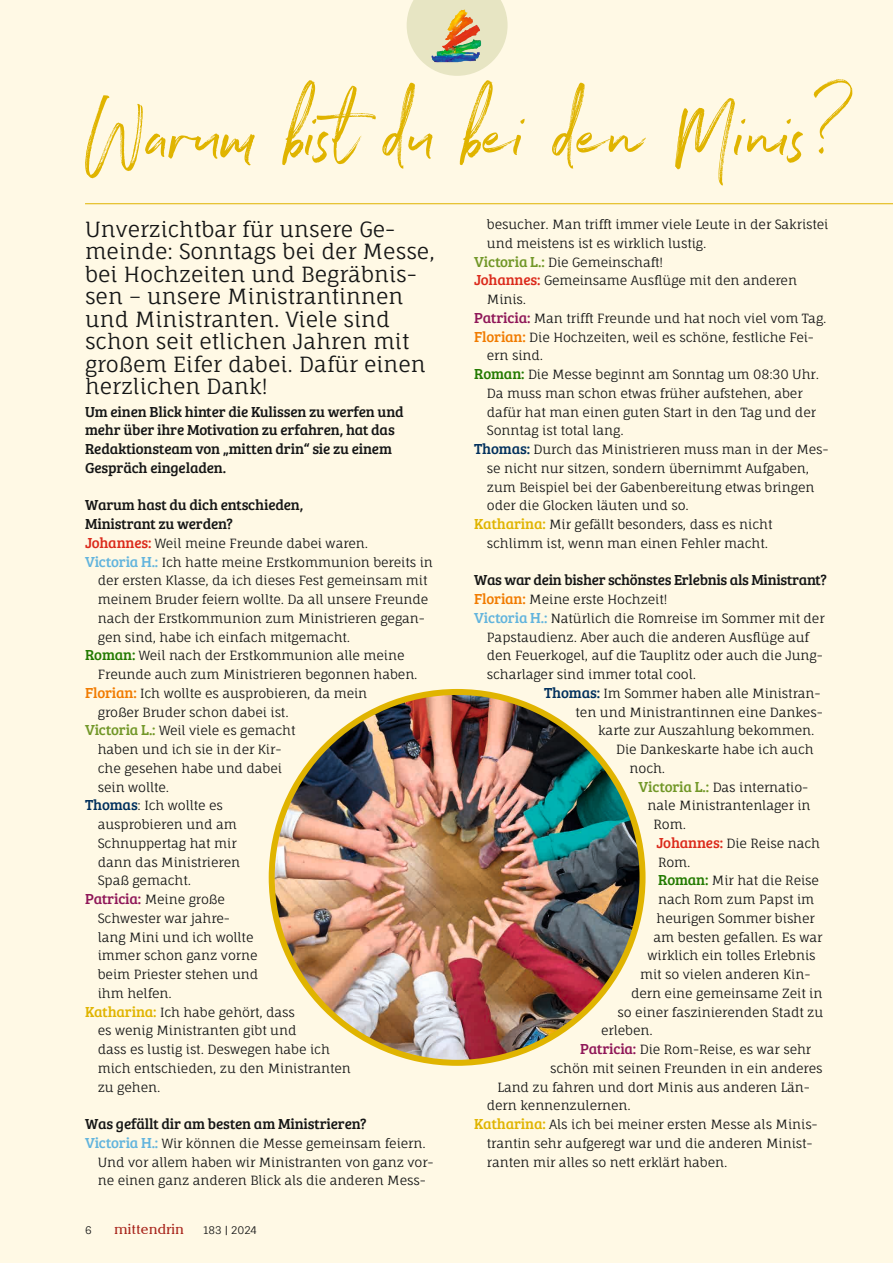
<style>
.page{position:relative;width:893px;height:1263px;background:#fff9e5}
.page>*{position:absolute;margin:0;border:0;box-sizing:border-box;transform-origin:0 0}
.t1{font:91.5px "Northwell Alt";color:#e0b400}
.t2{font:21px/22.5px "Fauna One";color:#151616}
.t3{font:15px/18.8px "Bree Serif";letter-spacing:-.01em;color:#151616}
.t4{font:14.25px "Cheltenham IT Cby BT";letter-spacing:.02em;color:#a8251c}
.t5{font:12.75px/18.8px "Fauna One";letter-spacing:-.01em;color:#151616}
.t6{font:10.5px "Fauna One";color:#151616}
.s1{font-family:"Bree Serif";font-size:15px;color:#db2a1b}
.s2{font-family:"Bree Serif";font-size:15px;color:#62b4dd}
.s3{font-family:"Bree Serif";font-size:15px;color:#227a00}
.s4{font-family:"Bree Serif";font-size:15px;color:#f17b00}
.s5{font-family:"Bree Serif";font-size:15px;color:#719727}
.s6{font-family:"Bree Serif";font-size:15px;color:#00305d}
.s7{font-family:"Bree Serif";font-size:15px;color:#8f1758}
.s8{font-family:"Bree Serif";font-size:15px;color:#e0b400}
</style>
<div class="page">
<hr style="left:85px;top:203px;width:808px;height:1px;background:#e0b400">
<svg style="left:407px;top:0;width:101px;height:76px"></svg>
<img style="left:422px;top:10px;width:62px;height:53px">
<img style="left:272px;top:692px;width:370px;height:371px;border-radius:185px">
<p class="t1" style="left:81px;top:69px;width:774px">Warum bist du bei den Minis?</p>
<p class="t2" style="left:85px;top:218px;width:351px">Unverzichtbar für unsere Ge&shy;meinde: Sonntags bei der Messe, bei Hochzeiten und Begräbnis&shy;sen – unsere Ministrantinnen und Ministranten. Viele sind schon seit etlichen Jahren mit großem Eifer dabei. Dafür einen herzlichen Dank!</p>
<p class="t3" style="left:85px;top:401px;width:320px">Um einen Blick hinter die Kulissen zu werfen und mehr über ihre Motivation zu erfahren, hat das Redaktionsteam von „mitten drin“ sie zu einem Gespräch eingeladen.</p>
<p class="t3" style="left:85px;top:495px;width:220px">Warum hast du dich entschieden,<br>Ministrant zu werden?</p>
<p class="t5" style="left:85px;top:534px;width:285px"><span class="s1">Johannes:</span> Weil meine Freunde dabei waren.</p>
<p class="t5" style="left:98px;top:552px;width:337px;text-indent:-13px"><span class="s2">Victoria H.:</span> Ich hatte meine Erstkommunion bereits in der ersten Klasse, da ich dieses Fest gemeinsam mit meinem Bruder feiern wollte. Da all unsere Freunde nach der Erstkommunion zum Ministrieren gegan&shy;gen sind, habe ich einfach mitgemacht.</p>
<p class="t5" style="left:98px;top:646px;width:321px;text-indent:-13px"><span class="s3">Roman:</span> Weil nach der Erstkommunion alle meine<br>Freunde auch zum Ministrieren begonnen haben.</p>
<p class="t5" style="left:98px;top:684px;width:271px;text-indent:-13px"><span class="s4">Florian:</span> Ich wollte es ausprobieren, da mein großer Bruder schon dabei ist.</p>
<p class="t5" style="left:98px;top:721px;width:199px;text-indent:-13px"><span class="s5">Victoria L.:</span> Weil viele es gemacht haben und ich sie in der Kir&shy;che gesehen habe und dabei sein wollte.</p>
<p class="t5" style="left:98px;top:796px;width:144px;text-indent:-13px"><span class="s6">Thomas</span>: Ich wollte es ausprobieren und am<br>Schnuppertag hat mir dann das Ministrieren<br>Spaß gemacht.</p>
<p class="t5" style="left:98px;top:890px;width:162px;text-indent:-13px"><span class="s7">Patricia:</span> Meine große<br>Schwester war jahre&shy;lang Mini und ich wollte immer schon ganz vorne beim Priester stehen und ihm helfen.</p>
<p class="t5" style="left:98px;top:1002px;width:255px;text-indent:-13px"><span class="s8">Katharina:</span> Ich habe gehört, dass<br>es wenig Ministranten gibt und<br>dass es lustig ist. Deswegen habe ich mich entschieden, zu den Ministranten zu gehen.</p>
<p class="t3" style="left:85px;top:1114px;width:283px">Was gefällt dir am besten am Ministrieren?</p>
<p class="t5" style="left:98px;top:1134px;width:337px;text-indent:-13px"><span class="s2">Victoria H.:</span> Wir können die Messe gemeinsam feiern.<br>Und vor allem haben wir Ministranten von ganz vor&shy;ne einen ganz anderen Blick als die anderen Mess-</p>
<p class="t5" style="left:487px;top:215px;width:343px">besucher. Man trifft immer viele Leute in der Sakristei und meistens ist es wirklich lustig.</p>
<p class="t5" style="left:474px;top:252px;width:191px"><span class="s5">Victoria L.:</span> Die Gemeinschaft!</p>
<p class="t5" style="left:487px;top:271px;width:312px;text-indent:-13px"><span class="s1">Johannes:</span> Gemeinsame Ausflüge mit den anderen<br>Minis.</p>
<p class="t5" style="left:474px;top:309px;width:354px"><span class="s7">Patricia:</span> Man trifft Freunde und hat noch viel vom Tag.</p>
<p class="t5" style="left:487px;top:327px;width:329px;text-indent:-13px"><span class="s4">Florian:</span> Die Hochzeiten, weil es schöne, festliche Fei&shy;ern sind.</p>
<p class="t5" style="left:487px;top:365px;width:334px;text-indent:-13px"><span class="s3">Roman:</span> Die Messe beginnt am Sonntag um 08:30 Uhr.<br>Da muss man schon etwas früher aufstehen, aber dafür hat man einen guten Start in den Tag und der Sonntag ist total lang.</p>
<p class="t5" style="left:487px;top:440px;width:343px;text-indent:-13px"><span class="s6">Thomas:</span> Durch das Ministrieren muss man in der Mes&shy;se nicht nur sitzen, sondern übernimmt Aufgaben, zum Beispiel bei der Gabenbereitung etwas bringen oder die Glocken läuten und so.</p>
<p class="t5" style="left:487px;top:515px;width:287px;text-indent:-13px"><span class="s8">Katharina:</span> Mir gefällt besonders, dass es nicht schlimm ist, wenn man einen Fehler macht.</p>
<p class="t3" style="left:474px;top:570px;width:354px">Was war dein bisher schönstes Erlebnis als Ministrant?</p>
<p class="t5" style="left:474px;top:590px;width:195px"><span class="s4">Florian:</span> Meine erste Hochzeit!</p>
<p class="t5" style="left:487px;top:609px;width:339px;text-indent:-13px"><span class="s2">Victoria H.:</span> Natürlich die Romreise im Sommer mit der Papstaudienz. Aber auch die anderen Ausflüge auf den Feuerkogel, auf die Tauplitz oder auch die Jung&shy;scharlager sind immer total cool.</p>
<p class="t5" style="left:544px;top:684px;width:278px"><span class="s6">Thomas:</span> Im Sommer haben alle Ministran-</p>
<p class="t5" style="left:576px;top:702px;width:249px">ten und Ministrantinnen eine Dankes-</p>
<p class="t5" style="left:598px;top:721px;width:218px">karte zur Auszahlung bekommen.</p>
<p class="t5" style="left:616px;top:740px;width:199px">Die Dankeskarte habe ich auch</p>
<p class="t5" style="left:630px;top:759px;width:37px">noch.</p>
<p class="t5" style="left:639px;top:777px;width:171px"><span class="s5">Victoria L.:</span> Das internatio-</p>
<p class="t5" style="left:648px;top:796px;width:165px">nale Ministrantenlager in</p>
<p class="t5" style="left:654px;top:815px;width:34px">Rom.</p>
<p class="t5" style="left:657px;top:834px;width:165px"><span class="s1">Johannes:</span> Die Reise nach<br>Rom.</p>
<p class="t5" style="left:658px;top:871px;width:163px"><span class="s3">Roman:</span> Mir hat die Reise</p>
<p class="t5" style="left:658px;top:890px;width:158px">nach Rom zum Papst im</p>
<p class="t5" style="left:657px;top:909px;width:160px">heurigen Sommer bisher</p>
<p class="t5" style="left:654px;top:927px;width:170px">am besten gefallen. Es war</p>
<p class="t5" style="left:648px;top:946px;width:170px">wirklich ein tolles Erlebnis</p>
<p class="t5" style="left:640px;top:965px;width:172px">mit so vielen anderen Kin-</p>
<p class="t5" style="left:631px;top:984px;width:193px">dern eine gemeinsame Zeit in</p>
<p class="t5" style="left:618px;top:1002px;width:207px">so einer faszinierenden Stadt zu</p>
<p class="t5" style="left:601px;top:1021px;width:53px">erleben.</p>
<p class="t5" style="left:580px;top:1040px;width:233px"><span class="s7">Patricia:</span> Die Rom-Reise, es war sehr</p>
<p class="t5" style="left:550px;top:1059px;width:274px">schön mit seinen Freunden in ein anderes</p>
<p class="t5" style="left:498px;top:1077px;width:314px">Land zu fahren und dort Minis aus anderen Län-</p>
<p class="t5" style="left:487px;top:1096px;width:146px">dern kennenzulernen.</p>
<p class="t5" style="left:487px;top:1115px;width:332px;text-indent:-13px"><span class="s8">Katharina:</span> Als ich bei meiner ersten Messe als Minis&shy;trantin sehr aufgeregt war und die anderen Minist&shy;ranten mir alles so nett erklärt haben.</p>
<p class="t6" style="left:85px;top:1223px;width:8px">6</p>
<p class="t4" style="left:115px;top:1220px;width:71px">mittendrin</p>
<p class="t6" style="left:203px;top:1223px;width:55px">183 | 2024</p>
</div>
